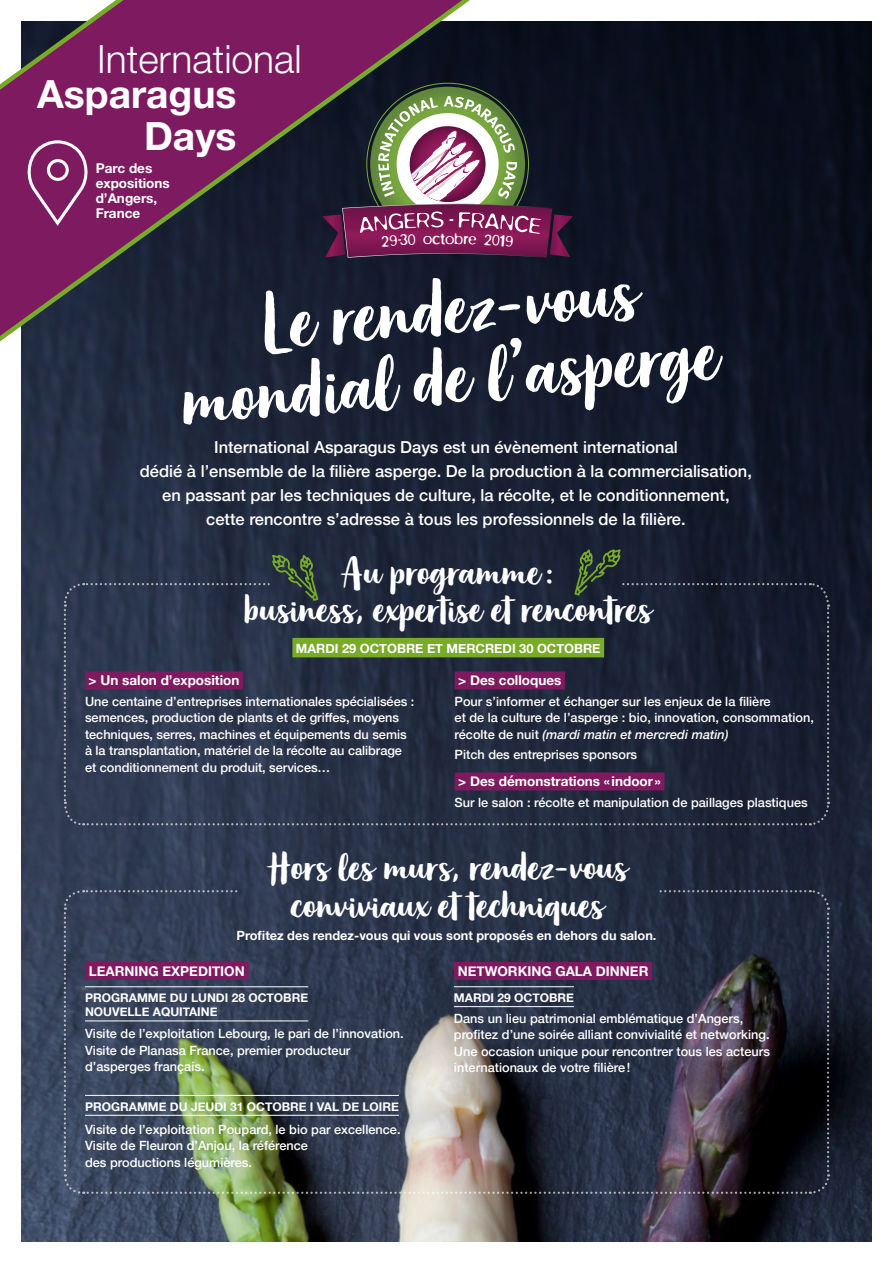
<style>
.page{position:relative;width:893px;height:1263px;background:#fff}
.page>*{position:absolute;margin:0;border:0;box-sizing:border-box;transform-origin:0 0}
.t1{font:81px "Organika Script";color:#fff}
.t2{font:40.5px "Organika Script";color:#fff}
.t3{font:700 39px "Helvetica Neue LT Std";color:#fff}
.t4{font:300 39px "Helvetica Neue LT Std";color:#fff}
.t5{font:300 17.4px "Blur";color:#fff}
.t6{font:500 16.5px/24px "Helvetica Neue";color:#fff;text-align:center}
.t7{font:700 13.5px "Helvetica Neue";color:#fff}
.t8{font:700 13.5px/14.9px "Helvetica Neue LT Std";color:#fff}
.t9{font:500 12.75px/16.5px "Helvetica Neue";color:#fff}
.t10{font:700 12.75px "Helvetica Neue";color:#fff}
.t11{font:700 12px "Helvetica Neue";color:#fff}
.s1{font-style:italic}
</style>
<div class="page">
<img style="left:21px;top:21px;width:851px;height:1221px">
<svg style="left:0;top:0;width:572px;height:434px;background:#412746"></svg>
<svg style="left:25px;top:140px;width:66px;height:86px;background:#913b77"></svg>
<img style="left:270px;top:536px;width:351px;height:13px">
<img style="left:370px;top:87px;width:155px;height:155px;border-radius:77px">
<img style="left:342px;top:204px;width:211px;height:54px">
<img style="left:322px;top:214px;width:23px;height:44px">
<img style="left:550px;top:214px;width:23px;height:43px">
<svg style="left:378px;top:96px;width:139px;height:106px"></svg>
<svg style="left:63px;top:549px;width:767px;height:278px;background:#292f41"></svg>
<img style="left:63px;top:889px;width:767px;height:306px">
<img style="left:239px;top:883px;width:420px;height:23px">
<svg style="left:360px;top:211px;width:181px;height:36px;background:#93356a"></svg>
<p class="t4" style="left:97px;top:35px;width:206px">International</p>
<p class="t3" style="left:37px;top:70px;width:201px">Asparagus</p>
<p class="t3" style="left:144px;top:112px;width:94px">Days</p>
<p class="t8" style="left:96px;top:161px;width:76px">Parc des expositions d’Angers,<br>France</p>
<p class="t5" style="left:440px;top:229px;width:15px">to</p>
<p class="t1" style="left:254px;top:277px;width:378px;rotate:-5deg">Le rendez-vous</p>
<p class="t1" style="left:174px;top:353px;width:540px;rotate:-5deg">mondial de l’asperge</p>
<p class="t6" style="left:140px;top:433px;width:614px">International Asparagus Days est un évènement international<br>dédié à l’ensemble de la filière asperge. De la production à la commercialisation, en passant par les techniques de culture, la récolte, et le conditionnement,<br>cette rencontre s’adresse à tous les professionnels de la filière.</p>
<p class="t2" style="left:340px;top:548px;width:215px">Au programme:</p>
<p class="t2" style="left:243px;top:585px;width:409px">business, expertise et rencontres</p>
<p class="t10" style="left:296px;top:638px;width:306px">MARDI 29 OCTOBRE ET MERCREDI 30 OCTOBRE</p>
<p class="t7" style="left:89px;top:669px;width:152px">&gt; Un salon d’exposition</p>
<p class="t9" style="left:85px;top:692px;width:331px">Une centaine d’entreprises internationales spécialisées : semences, production de plants et de griffes, moyens techniques, serres, machines et équipements du semis à la transplantation, matériel de la récolte au calibrage et conditionnement du produit, services…</p>
<p class="t7" style="left:458px;top:669px;width:105px">&gt; Des colloques</p>
<p class="t9" style="left:455px;top:692px;width:361px">Pour s’informer et échanger sur les enjeux de la filière<br>et de la culture de l’asperge : bio, innovation, consommation, récolte de nuit <span class="s1">(mardi matin et mercredi matin)</span></p>
<p class="t9" style="left:455px;top:746px;width:184px">Pitch des entreprises sponsors</p>
<p class="t7" style="left:458px;top:770px;width:204px">&gt; Des démonstrations « indoor »</p>
<p class="t9" style="left:455px;top:793px;width:355px">Sur le salon : récolte et manipulation de paillages plastiques</p>
<p class="t2" style="left:266px;top:843px;width:362px">Hors les murs, rendez-vous</p>
<p class="t2" style="left:290px;top:881px;width:315px">conviviaux et techniques</p>
<p class="t10" style="left:237px;top:926px;width:421px">Profitez des rendez-vous qui vous sont proposés en dehors du salon.</p>
<p class="t7" style="left:89px;top:960px;width:157px">LEARNING EXPEDITION</p>
<p class="t11" style="left:85px;top:988px;width:225px">PROGRAMME DU LUNDI 28 OCTOBRE</p>
<p class="t11" style="left:85px;top:1002px;width:134px">NOUVELLE AQUITAINE</p>
<p class="t9" style="left:85px;top:1024px;width:320px">Visite de l’exploitation Lebourg, le pari de l’innovation.<br>Visite de Planasa France, premier producteur d’asperges français.</p>
<p class="t11" style="left:85px;top:1097px;width:315px">PROGRAMME DU JEUDI 31 OCTOBRE I VAL DE LOIRE</p>
<p class="t9" style="left:85px;top:1120px;width:317px">Visite de l’exploitation Poupard, le bio par excellence.<br>Visite de Fleuron d’Anjou, la référence<br>des productions légumières.</p>
<p class="t7" style="left:458px;top:960px;width:192px">NETWORKING GALA DINNER</p>
<p class="t11" style="left:454px;top:988px;width:121px">MARDI 29 OCTOBRE</p>
<p class="t9" style="left:454px;top:1009px;width:318px">Dans un lieu patrimonial emblématique d’Angers, profitez d’une soirée alliant convivialité et networking.<br>Une occasion unique pour rencontrer tous les acteurs internationaux de votre filière!</p>
</div>
